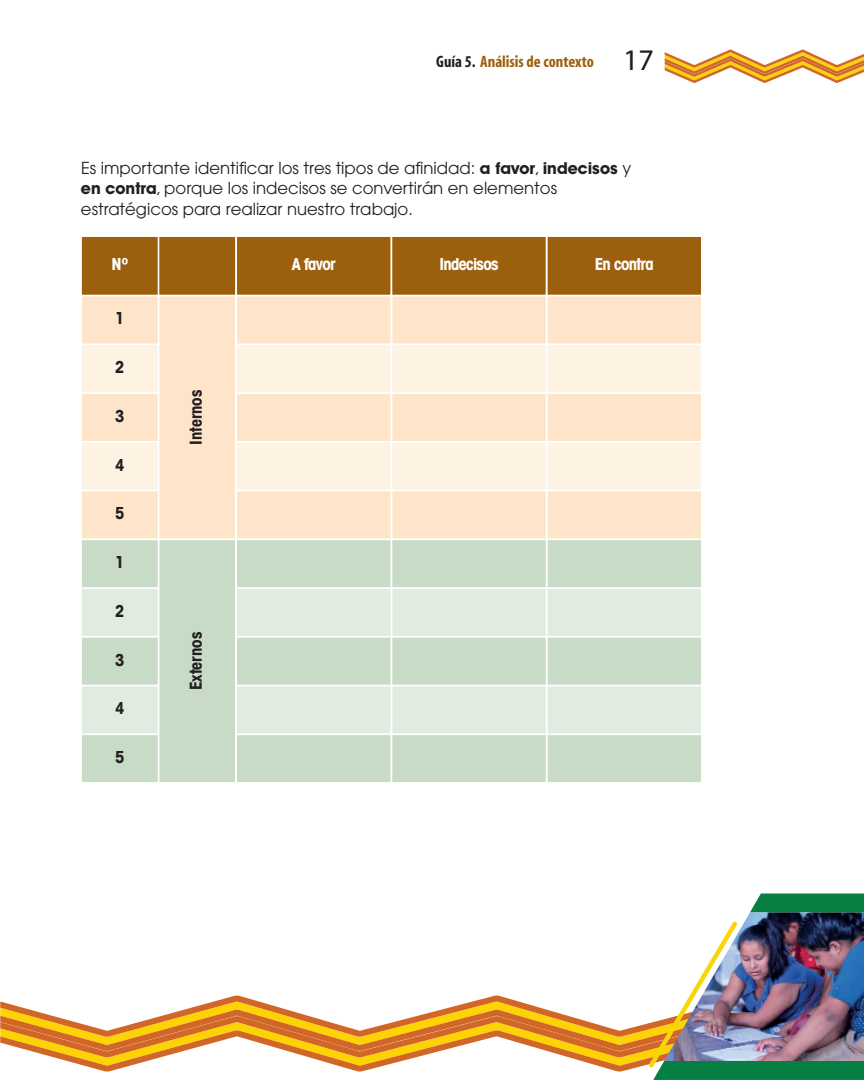
<style>
.page{position:relative;width:864px;height:1080px;background:#fff}
.page>*{position:absolute;margin:0;border:0;box-sizing:border-box;transform-origin:0 0}
.t1{font:16.5px/20.2px "Avant Garde";color:#231f20}
.t2{font:16.5px "Myriad MM 700 wt 300 wd";color:#9c5f0d}
.t3{font:700 condensed 16.5px "Avant Garde IT Cby BT";color:#231f20}
.t4{font:700 condensed 16.5px "Avant Garde IT Cby BT";letter-spacing:-.04em;color:#fff}
.s1{color:#231f20}
.s2{font-family:"Myriad MM 412 wt 601 wd";font-size:30px;color:#231f20}
.s3{font-family:"Avant Garde IT Cby BT";font-weight:700}
</style>
<div class="page">
<svg style="left:665px;top:50px;width:199px;height:33px"></svg>
<svg style="left:750px;top:893px;width:114px;height:19px;background:#17894f"></svg>
<img style="left:747px;top:912px;width:117px;height:6px">
<svg style="left:0;top:918px;width:864px;height:162px"></svg>
<div style="left:82px;top:237px;width:76px;height:58px;background:#9c5f0d"></div>
<div style="left:81px;top:236px;width:78px;height:60px;border:1px solid #fff"></div>
<div style="left:82px;top:296px;width:76px;height:48px;background:#fee5ca"></div>
<div style="left:81px;top:296px;width:78px;height:48px;border:1px solid #fff"></div>
<div style="left:159px;top:237px;width:76px;height:58px;background:#9c5f0d"></div>
<div style="left:158px;top:236px;width:78px;height:60px;border:1px solid #fff"></div>
<div style="left:159px;top:296px;width:76px;height:243px;background:#fee5ca"></div>
<div style="left:159px;top:296px;width:77px;height:243px;border:1px solid #fff"></div>
<div style="left:237px;top:237px;width:154px;height:58px;background:#9c5f0d"></div>
<div style="left:236px;top:236px;width:155px;height:60px;border:1px solid #fff"></div>
<div style="left:237px;top:296px;width:154px;height:48px;background:#fee5ca"></div>
<div style="left:236px;top:296px;width:155px;height:48px;border:1px solid #fff"></div>
<div style="left:392px;top:237px;width:154px;height:58px;background:#9c5f0d"></div>
<div style="left:391px;top:236px;width:156px;height:60px;border:1px solid #fff"></div>
<div style="left:392px;top:296px;width:154px;height:48px;background:#fee5ca"></div>
<div style="left:391px;top:296px;width:156px;height:48px;border:1px solid #fff"></div>
<div style="left:548px;top:237px;width:153px;height:58px;background:#9c5f0d"></div>
<div style="left:547px;top:236px;width:155px;height:60px;border:1px solid #fff"></div>
<div style="left:548px;top:296px;width:153px;height:48px;background:#fee5ca"></div>
<div style="left:547px;top:296px;width:155px;height:48px;border:1px solid #fff"></div>
<div style="left:82px;top:345px;width:76px;height:47px;background:#fef2e3"></div>
<div style="left:237px;top:345px;width:154px;height:47px;background:#fef2e3"></div>
<div style="left:392px;top:345px;width:154px;height:47px;background:#fef2e3"></div>
<div style="left:548px;top:345px;width:153px;height:47px;background:#fef2e3"></div>
<div style="left:82px;top:394px;width:76px;height:47px;background:#fee5ca"></div>
<div style="left:237px;top:394px;width:154px;height:47px;background:#fee5ca"></div>
<div style="left:392px;top:394px;width:154px;height:47px;background:#fee5ca"></div>
<div style="left:391px;top:393px;width:156px;height:49px;border:1px solid #fff"></div>
<div style="left:548px;top:394px;width:153px;height:47px;background:#fee5ca"></div>
<div style="left:82px;top:443px;width:76px;height:47px;background:#fef2e3"></div>
<div style="left:237px;top:443px;width:154px;height:47px;background:#fef2e3"></div>
<div style="left:392px;top:443px;width:154px;height:47px;background:#fef2e3"></div>
<div style="left:548px;top:443px;width:153px;height:47px;background:#fef2e3"></div>
<div style="left:82px;top:491px;width:76px;height:48px;background:#fee5ca"></div>
<div style="left:81px;top:491px;width:78px;height:48px;border:1px solid #fff"></div>
<div style="left:237px;top:491px;width:154px;height:48px;background:#fee5ca"></div>
<div style="left:236px;top:491px;width:155px;height:48px;border:1px solid #fff"></div>
<div style="left:392px;top:491px;width:154px;height:48px;background:#fee5ca"></div>
<div style="left:391px;top:491px;width:156px;height:48px;border:1px solid #fff"></div>
<div style="left:548px;top:491px;width:153px;height:48px;background:#fee5ca"></div>
<div style="left:547px;top:491px;width:155px;height:48px;border:1px solid #fff"></div>
<div style="left:82px;top:540px;width:76px;height:47px;background:#c7dbc6"></div>
<div style="left:159px;top:540px;width:76px;height:242px;background:#c7dbc6"></div>
<div style="left:159px;top:539px;width:77px;height:244px;border:1px solid #fff"></div>
<div style="left:237px;top:540px;width:154px;height:47px;background:#c7dbc6"></div>
<div style="left:392px;top:540px;width:154px;height:47px;background:#c7dbc6"></div>
<div style="left:391px;top:539px;width:156px;height:49px;border:1px solid #fff"></div>
<div style="left:548px;top:540px;width:153px;height:47px;background:#c7dbc6"></div>
<div style="left:82px;top:589px;width:76px;height:47px;background:#e1ece0"></div>
<div style="left:237px;top:589px;width:154px;height:47px;background:#e1ece0"></div>
<div style="left:392px;top:589px;width:154px;height:47px;background:#e1ece0"></div>
<div style="left:548px;top:589px;width:153px;height:47px;background:#e1ece0"></div>
<div style="left:82px;top:638px;width:76px;height:47px;background:#c7dbc6"></div>
<div style="left:81px;top:637px;width:78px;height:49px;border:1px solid #fff"></div>
<div style="left:237px;top:638px;width:154px;height:47px;background:#c7dbc6"></div>
<div style="left:236px;top:637px;width:155px;height:49px;border:1px solid #fff"></div>
<div style="left:392px;top:638px;width:154px;height:47px;background:#c7dbc6"></div>
<div style="left:391px;top:637px;width:156px;height:49px;border:1px solid #fff"></div>
<div style="left:548px;top:638px;width:153px;height:47px;background:#c7dbc6"></div>
<div style="left:547px;top:637px;width:155px;height:49px;border:1px solid #fff"></div>
<div style="left:82px;top:686px;width:76px;height:48px;background:#e1ece0"></div>
<div style="left:81px;top:686px;width:78px;height:48px;border:1px solid #fff"></div>
<div style="left:237px;top:686px;width:154px;height:48px;background:#e1ece0"></div>
<div style="left:236px;top:686px;width:155px;height:48px;border:1px solid #fff"></div>
<div style="left:392px;top:686px;width:154px;height:48px;background:#e1ece0"></div>
<div style="left:391px;top:686px;width:156px;height:48px;border:1px solid #fff"></div>
<div style="left:548px;top:686px;width:153px;height:48px;background:#e1ece0"></div>
<div style="left:547px;top:686px;width:155px;height:48px;border:1px solid #fff"></div>
<div style="left:82px;top:735px;width:76px;height:47px;background:#c7dbc6"></div>
<div style="left:237px;top:735px;width:154px;height:47px;background:#c7dbc6"></div>
<div style="left:392px;top:735px;width:154px;height:47px;background:#c7dbc6"></div>
<div style="left:391px;top:734px;width:156px;height:49px;border:1px solid #fff"></div>
<div style="left:548px;top:735px;width:153px;height:47px;background:#c7dbc6"></div>
<p class="t2" style="left:436px;top:55px;width:219px"><span class="s1">Guía 5.</span> Análisis de contexto <span class="s2">17</span></p>
<p class="t1" style="left:81px;top:160px;width:552px">Es importante identificar los tres tipos de afinidad: <span class="s3">a favor</span>, <span class="s3">indecisos</span> y <span class="s3">en contra</span>, porque los indecisos se convertirán en elementos estratégicos para realizar nuestro trabajo.</p>
<p class="t4" style="left:112px;top:258px;width:18px">Nº</p>
<p class="t3" style="left:115px;top:312px;width:11px">1</p>
<p class="t3" style="left:115px;top:361px;width:11px">2</p>
<p class="t3" style="left:115px;top:410px;width:11px">3</p>
<p class="t3" style="left:115px;top:459px;width:11px">4</p>
<p class="t3" style="left:115px;top:507px;width:11px">5</p>
<p class="t3" style="left:115px;top:556px;width:11px">1</p>
<p class="t3" style="left:115px;top:605px;width:11px">2</p>
<p class="t3" style="left:115px;top:654px;width:11px">3</p>
<p class="t3" style="left:115px;top:702px;width:11px">4</p>
<p class="t3" style="left:115px;top:751px;width:11px">5</p>
<p class="t3" style="left:190px;top:445px;width:57px;rotate:-90deg">Internos</p>
<p class="t3" style="left:190px;top:690px;width:60px;rotate:-90deg">Externos</p>
<p class="t4" style="left:292px;top:258px;width:46px">A favor</p>
<p class="t4" style="left:439px;top:258px;width:61px">Indecisos</p>
<p class="t4" style="left:595px;top:258px;width:61px">En contra</p>
</div>
